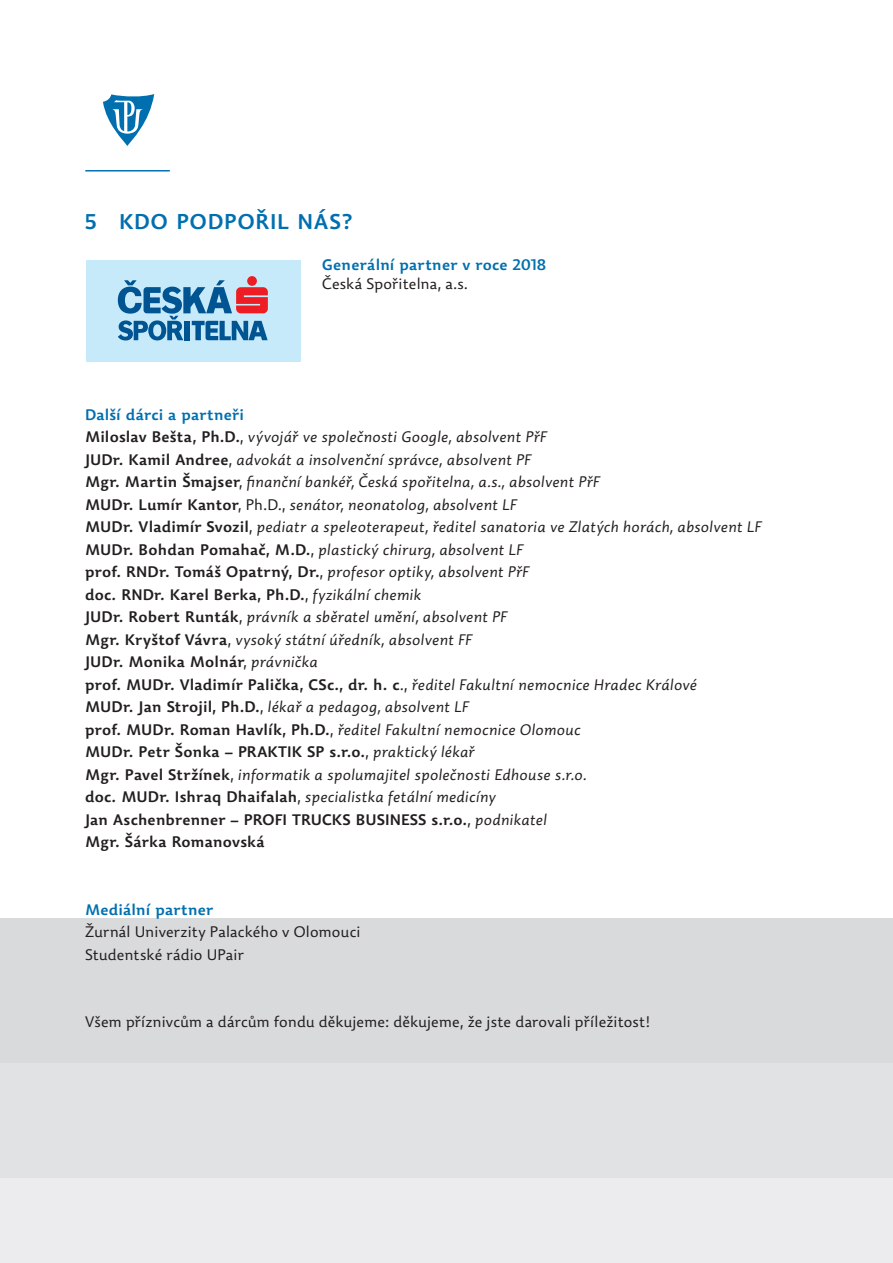
<style>
.page{position:relative;width:893px;height:1263px;background:#fff}
.page>*{position:absolute;margin:0;border:0;box-sizing:border-box;transform-origin:0 0}
.t1{font:600 21px "Dederon SLOT";letter-spacing:.04em;color:#006faf}
.t2{font:italic 300 15px/22.5px "Dederon SLOT";letter-spacing:.015em;color:#231f20}
.t3{font:300 15px/22.5px "Dederon SLOT";letter-spacing:.01em;color:#231f20}
.t4{font:600 15px "Dederon SLOT";letter-spacing:.01em;color:#006faf}
.s1{font-weight:600;font-style:normal;color:#006faf}
.s2{font-weight:600;font-style:normal}
.s3{font-style:normal}
</style>
<div class="page">
<div style="left:0;top:1178px;width:893px;height:85px;background:#ececee"></div>
<div style="left:0;top:1063px;width:893px;height:115px;background:#e1e2e4"></div>
<div style="left:0;top:918px;width:893px;height:145px;background:#d9dadc"></div>
<svg style="left:103px;top:94px;width:51px;height:52px"></svg>
<hr style="left:86px;top:170px;width:83px;height:1px;background:#006faf">
<div style="left:86px;top:260px;width:214px;height:102px;background:#c6eafa"></div>
<svg style="left:118px;top:276px;width:150px;height:65px"></svg>
<h1 class="t1" style="left:85px;top:208px;width:269px">5 KDO PODPOŘIL NÁS?</h1>
<p class="t4" style="left:322px;top:255px;width:225px">Generální partner v roce 2018</p>
<p class="t3" style="left:322px;top:273px;width:145px">Česká Spořitelna, a.s.</p>
<p class="t2" style="left:85px;top:403px;width:678px"><span class="s1">Další dárci a partneři<br></span><span class="s2">Miloslav Bešta, Ph.D.</span><span class="s3">,</span> vývojář ve společnosti Google, absolvent PřF<br><span class="s2">JUDr. Kamil Andree</span><span class="s3">,</span> advokát a insolvenční správce, absolvent PF<br><span class="s2">Mgr. Martin Šmajser</span><span class="s3">,</span> finanční bankéř, Česká spořitelna, a.s., absolvent PřF<br><span class="s2">MUDr. Lumír Kantor</span><span class="s3">, Ph.D.,</span> senátor, neonatolog, absolvent LF<br><span class="s2">MUDr. Vladimír Svozil</span><span class="s3">,</span> pediatr a speleoterapeut, ředitel sanatoria ve Zlatých horách, absolvent LF <span class="s2">MUDr. Bohdan Pomahač, M.D.</span><span class="s3">,</span> plastický chirurg, absolvent LF<br><span class="s2">prof. RNDr. Tomáš Opatrný, Dr.</span><span class="s3">,</span> profesor optiky, absolvent PřF<br><span class="s2">doc. RNDr. Karel Berka, Ph.D.</span><span class="s3">,</span> fyzikální chemik<br><span class="s2">JUDr. Robert Runták</span><span class="s3">,</span> právník a sběratel umění, absolvent PF<br><span class="s2">Mgr. Kryštof Vávra</span><span class="s3">,</span> vysoký státní úředník, absolvent FF<br><span class="s2">JUDr. Monika Molnár</span><span class="s3">,</span> právnička<br><span class="s2">prof. MUDr. Vladimír Palička, CSc., dr. h. c</span><span class="s3">.,</span> ředitel Fakultní nemocnice Hradec Králové<br><span class="s2">MUDr. Jan Strojil, Ph.D.</span><span class="s3">,</span> lékař a pedagog, absolvent LF<br><span class="s2">prof. MUDr. Roman Havlík, Ph.D.</span><span class="s3">,</span> ředitel Fakultní nemocnice Olomouc<br><span class="s2">MUDr. Petr Šonka – PRAKTIK SP s.r.o.</span><span class="s3">,</span> praktický lékař<br><span class="s2">Mgr. Pavel Stržínek</span><span class="s3">,</span> informatik a spolumajitel společnosti Edhouse s.r.o.<br><span class="s2">doc. MUDr. Ishraq Dhaifalah</span><span class="s3">,</span> specialistka fetální medicíny<br><span class="s2">Jan Aschenbrenner – PROFI TRUCKS BUSINESS s.r.o.</span><span class="s3">,</span> podnikatel<br><span class="s2">Mgr. Šárka Romanovská</span></p>
<p class="t4" style="left:85px;top:900px;width:130px">Mediální partner</p>
<p class="t3" style="left:85px;top:921px;width:277px">Žurnál Univerzity Palackého v Olomouci<br>Studentské rádio UPair</p>
<p class="t3" style="left:85px;top:1011px;width:567px">Všem příznivcům a dárcům fondu děkujeme: děkujeme, že jste darovali příležitost!</p>
</div>
